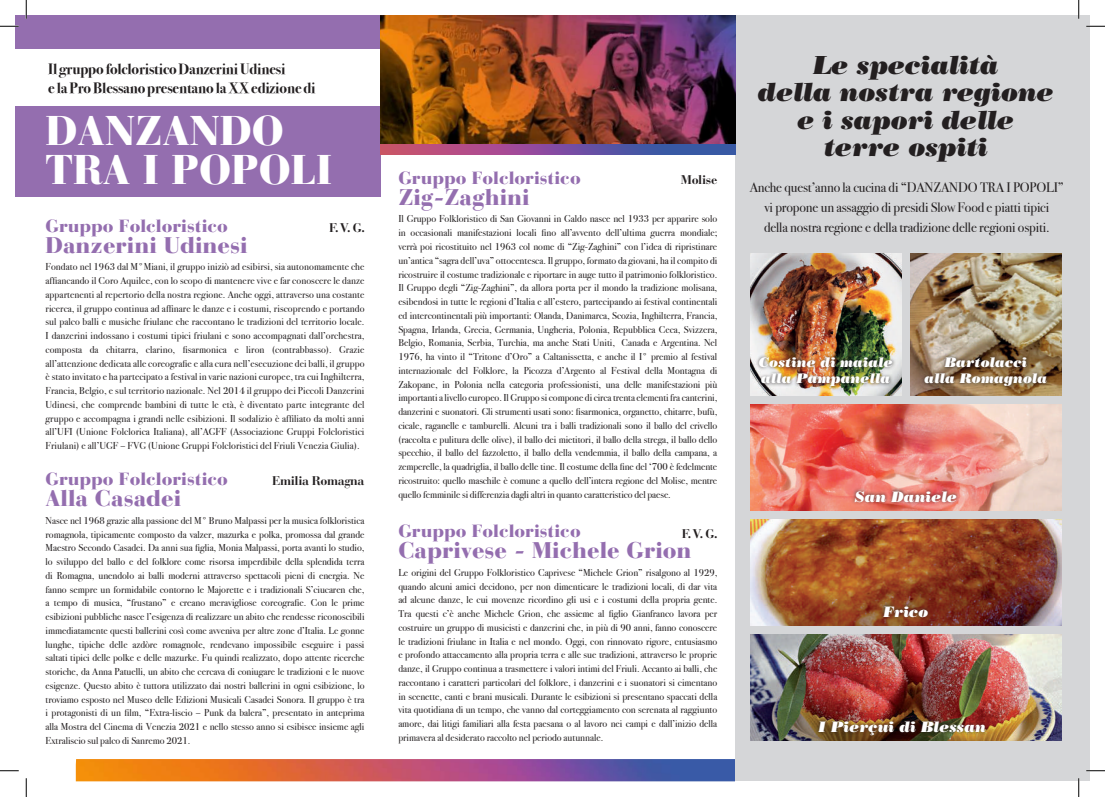
<style>
.page{position:relative;width:1105px;height:797px;background:#fff}
.page>*{position:absolute;margin:0;border:0;box-sizing:border-box;transform-origin:0 0}
.t1{font:900 41.25px/38.8px "Bauer Bodoni Std";color:#fff}
.t2{font:italic 26px/27.5px "Bodoni Poster";letter-spacing:-.01em;color:#231f20;text-align:center}
.t3{font:900 22.5px "Bauer Bodoni Std";color:#946eaf}
.t4{font:900 17.5px "Bauer Bodoni Std";color:#946eaf}
.t5{font:700 15px/18.8px "Bodoni Svty Two ITCTT";letter-spacing:-.01em;color:#231f20}
.t6{font:italic 15px "Bodoni Poster";color:#fff}
.t7{font:13.75px/20px "Bodoni Svty Two ITCTT";letter-spacing:-.01em;color:#231f20;text-align:center}
.t8{font:italic 13.75px/16.2px "Bodoni Poster";color:#fff}
.t9{font:700 12.5px "Bauer Bodoni Std";letter-spacing:-.03em;color:#231f20}
.t10{font:10px/13.8px "Bodoni Svty Two ITCTT";color:#231f20;text-align:justify}
</style>
<div class="page">
<div style="left:16px;top:106px;width:365px;height:91px;background:#946eaf"></div>
<div style="left:16px;top:16px;width:365px;height:33px;background:#946eaf"></div>
<div style="left:735px;top:16px;width:354px;height:765px;background:#d5d6d8"></div>
<img style="left:750px;top:404px;width:312px;height:106px">
<img style="left:750px;top:519px;width:312px;height:106px">
<img style="left:750px;top:254px;width:151px;height:141px">
<img style="left:910px;top:254px;width:152px;height:141px">
<img style="left:750px;top:634px;width:312px;height:107px">
<div style="left:851px;top:486px;width:109px;height:19px;background:#231f20;opacity:.75"></div>
<div style="left:880px;top:602px;width:51px;height:18px;background:#231f20;opacity:.75"></div>
<div style="left:755px;top:353px;width:141px;height:37px;background:#231f20;opacity:.75"></div>
<div style="left:921px;top:353px;width:129px;height:37px;background:#231f20;opacity:.75"></div>
<div style="left:815px;top:717px;width:174px;height:22px;background:#231f20;opacity:.75"></div>
<img style="left:381px;top:16px;width:355px;height:139px">
<img style="left:76px;top:759px;width:659px;height:22px">
<svg style="left:0;top:25px;width:19px;height:2px"></svg>
<svg style="left:1086px;top:25px;width:19px;height:2px"></svg>
<svg style="left:0;top:770px;width:19px;height:1px"></svg>
<svg style="left:1086px;top:770px;width:19px;height:1px"></svg>
<svg style="left:25px;top:0;width:2px;height:19px"></svg>
<svg style="left:25px;top:778px;width:2px;height:19px"></svg>
<svg style="left:1078px;top:0;width:1px;height:19px"></svg>
<svg style="left:1078px;top:778px;width:1px;height:19px"></svg>
<h3 class="t5" style="left:48px;top:58px;width:269px">Il gruppo folcloristico Danzerini Udinesi<br>e la Pro Blessano presentano la XX edizione di</h3>
<h2 class="t2" style="left:758px;top:51px;width:298px">Le specialità<br>della nostra regione e i sapori delle terre ospiti</h2>
<h3 class="t7" style="left:750px;top:176px;width:316px">Anche quest’anno la cucina di “DANZANDO TRA I POPOLI” vi propone un assaggio di presidi Slow Food e piatti tipici<br>della nostra regione e della tradizione delle regioni ospiti.</h3>
<h1 class="t1" style="left:46px;top:111px;width:288px">DANZANDO<br>TRA I POPOLI</h1>
<h3 class="t4" style="left:398px;top:167px;width:184px">Gruppo Folcloristico</h3>
<h3 class="t3" style="left:398px;top:183px;width:133px">Zig-Zaghini</h3>
<p class="t10" style="left:398px;top:211px;width:320px">Il Gruppo Folkloristico di San Giovanni in Galdo nasce nel 1933 per apparire solo in occasionali manifestazioni locali fino all’avvento dell’ultima guerra mondiale; verrà poi ricostituito nel 1963 col nome di “Zig-Zaghini” con l’idea di ripristinare un’antica “sagra dell’uva” ottocentesca. Il gruppo, formato da giovani, ha il compito di ricostruire il costume tradizionale e riportare in auge tutto il patrimonio folkloristico.<br>Il Gruppo degli “Zig-Zaghini”, da allora porta per il mondo la tradizione molisana, esibendosi in tutte le regioni d’Italia e all’estero, partecipando ai festival continentali ed intercontinentali più importanti: Olanda, Danimarca, Scozia, Inghilterra, Francia, Spagna, Irlanda, Grecia, Germania, Ungheria, Polonia, Repubblica Ceca, Svizzera, Belgio, Romania, Serbia, Turchia, ma anche Stati Uniti, Canada e Argentina. Nel 1976, ha vinto il “Tritone d’Oro” a Caltanissetta, e anche il I° premio al festival internazionale del Folklore, la Picozza d’Argento al Festival della Montagna di Zakopane, in Polonia nella categoria professionisti, una delle manifestazioni più importanti a livello europeo. Il Gruppo si compone di circa trenta elementi fra canterini, danzerini e suonatori. Gli strumenti usati sono: fisarmonica, organetto, chitarre, bufù, cicale, raganelle e tamburelli. Alcuni tra i balli tradizionali sono il ballo del crivello (raccolta e pulitura delle olive), il ballo dei mietitori, il ballo della strega, il ballo dello specchio, il ballo del fazzoletto, il ballo della vendemmia, il ballo della campana, a zemperelle, la quadriglia, il ballo delle tine. Il costume della fine del ‘700 è fedelmente ricostruito: quello maschile è comune a quello dell’intera regione del Molise, mentre quello femminile si differenzia dagli altri in quanto caratteristico del paese.</p>
<p class="t9" style="left:681px;top:172px;width:38px">Molise</p>
<h3 class="t4" style="left:46px;top:215px;width:184px">Gruppo Folcloristico</h3>
<h3 class="t3" style="left:46px;top:231px;width:204px">Danzerini Udinesi</h3>
<p class="t10" style="left:46px;top:259px;width:320px">Fondato nel 1963 dal M°Miani, il gruppo iniziò ad esibirsi, sia autonomamente che affiancando il Coro Aquilee, con lo scopo di mantenere vive e far conoscere le danze appartenenti al repertorio della nostra regione. Anche oggi, attraverso una costante ricerca, il gruppo continua ad affinare le danze e i costumi, riscoprendo e portando sul palco balli e musiche friulane che raccontano le tradizioni del territorio locale.<br>I danzerini indossano i costumi tipici friulani e sono accompagnati dall’orchestra, composta da chitarra, clarino, fisarmonica e liron (contrabbasso). Grazie all’attenzione dedicata alle coreografie e alla cura nell’esecuzione dei balli, il gruppo è stato invitato e ha partecipato a festival in varie nazioni europee, tra cui Inghilterra, Francia, Belgio, e sul territorio nazionale. Nel 2014 il gruppo dei Piccoli Danzerini Udinesi, che comprende bambini di tutte le età, è diventato parte integrante del gruppo e accompagna i grandi nelle esibizioni. Il sodalizio è affiliato da molti anni all’UFI (Unione Folclorica Italiana), all’AGFF (Associazione Gruppi Folcloristici Friulani) e all’UGF – FVG (Unione Gruppi Folcloristici del Friuli Venezia Giulia).</p>
<h3 class="t4" style="left:46px;top:468px;width:184px">Gruppo Folcloristico</h3>
<h3 class="t3" style="left:46px;top:485px;width:137px">Alla Casadei</h3>
<p class="t10" style="left:46px;top:512px;width:320px">Nasce nel 1968 grazie alla passione del M° Bruno Malpassi per la musica folkloristica romagnola, tipicamente composto da valzer, mazurka e polka, promossa dal grande Maestro Secondo Casadei. Da anni sua figlia, Monia Malpassi, porta avanti lo studio, lo sviluppo del ballo e del folklore come risorsa imperdibile della splendida terra di Romagna, unendolo ai balli moderni attraverso spettacoli pieni di energia. Ne fanno sempre un formidabile contorno le Majorette e i tradizionali S’ciucaren che, a tempo di musica, “frustano” e creano meravigliose coreografie. Con le prime esibizioni pubbliche nasce l’esigenza di realizzare un abito che rendesse riconoscibili immediatamente questi ballerini così come avveniva per altre zone d’Italia. Le gonne lunghe, tipiche delle azdòre romagnole, rendevano impossibile eseguire i passi saltati tipici delle polke e delle mazurke. Fu quindi realizzato, dopo attente ricerche storiche, da Anna Patuelli, un abito che cercava di coniugare le tradizioni e le nuove esigenze. Questo abito è tuttora utilizzato dai nostri ballerini in ogni esibizione, lo troviamo esposto nel Museo delle Edizioni Musicali Casadei Sonora. Il gruppo è tra i protagonisti di un film, “Extra-liscio – Punk da balera”, presentato in anteprima alla Mostra del Cinema di Venezia 2021 e nello stesso anno si esibisce insieme agli Extraliscio sul palco di Sanremo 2021.</p>
<p class="t9" style="left:329px;top:220px;width:37px">F. V. G.</p>
<h3 class="t8" style="left:758px;top:354px;width:136px">Costine di maiale alla Pampanella</h3>
<h3 class="t8" style="left:924px;top:354px;width:124px;text-align:center">Bartolacci<br>alla Romagnola</h3>
<p class="t9" style="left:272px;top:473px;width:94px">Emilia Romagna</p>
<h3 class="t6" style="left:855px;top:487px;width:104px">San Daniele</h3>
<h3 class="t4" style="left:398px;top:520px;width:184px">Gruppo Folcloristico</h3>
<h3 class="t3" style="left:398px;top:537px;width:295px">Caprivese - Michele Grion</h3>
<p class="t10" style="left:398px;top:564px;width:320px">Le origini del Gruppo Folkloristico Caprivese “Michele Grion” risalgono al 1929, quando alcuni amici decidono, per non dimenticare le tradizioni locali, di dar vita ad alcune danze, le cui movenze ricordino gli usi e i costumi della propria gente.<br>Tra questi c’è anche Michele Grion, che assieme al figlio Gianfranco lavora per costruire un gruppo di musicisti e danzerini che, in più di 90 anni, fanno conoscere le tradizioni friulane in Italia e nel mondo. Oggi, con rinnovato rigore, entusiasmo e profondo attaccamento alla propria terra e alle sue tradizioni, attraverso le proprie danze, il Gruppo continua a trasmettere i valori intimi del Friuli. Accanto ai balli, che raccontano i caratteri particolari del folklore, i danzerini e i suonatori si cimentano in scenette, canti e brani musicali. Durante le esibizioni si presentano spaccati della vita quotidiana di un tempo, che vanno dal corteggiamento con serenata al raggiunto amore, dai litigi familiari alla festa paesana o al lavoro nei campi e dall’inizio della primavera al desiderato raccolto nel periodo autunnale.</p>
<p class="t9" style="left:682px;top:525px;width:37px">F. V. G.</p>
<h3 class="t6" style="left:883px;top:602px;width:46px">Frico</h3>
<h3 class="t6" style="left:818px;top:718px;width:169px">I Pierçui di Blessan</h3>
</div>
